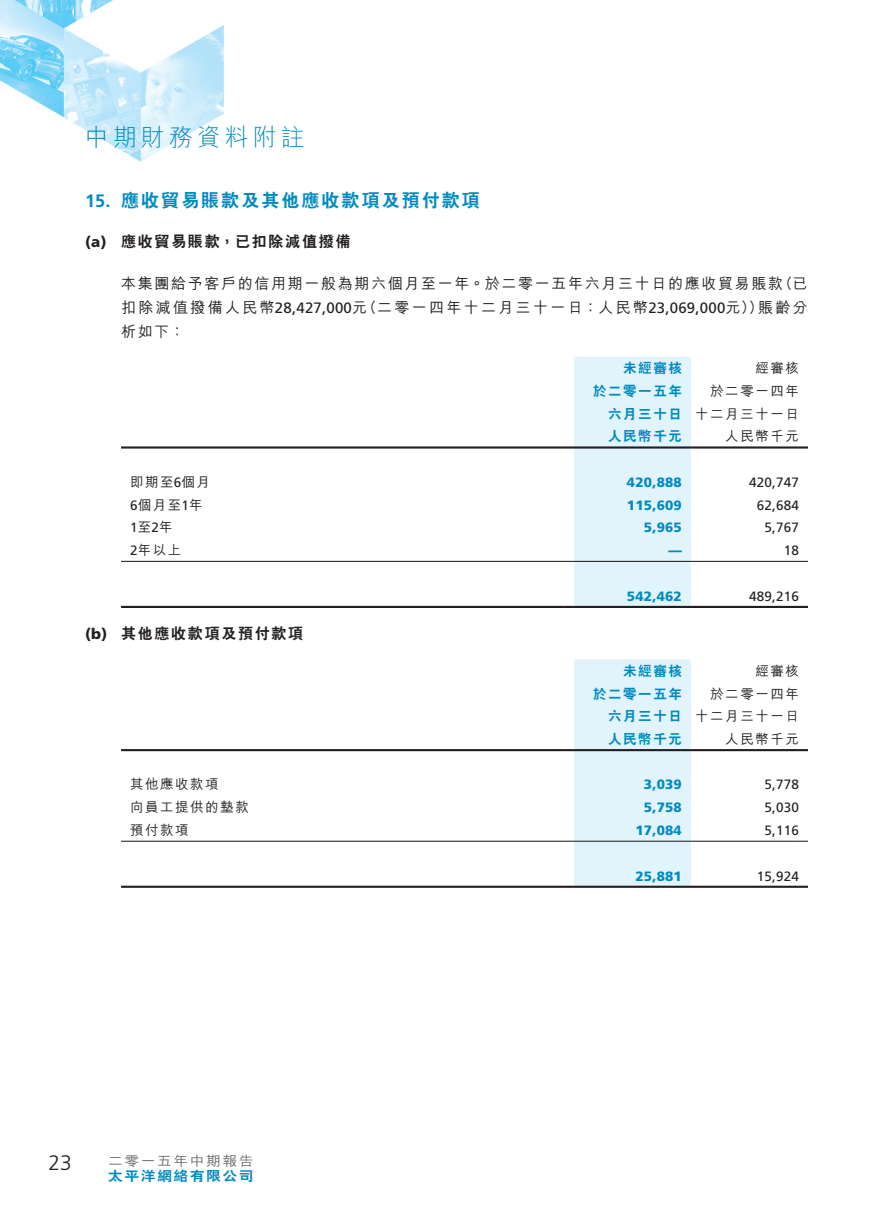
<style>
.page{position:relative;width:893px;height:1212px;background:#fff}
.page>*{position:absolute;margin:0;border:0;box-sizing:border-box;transform-origin:0 0}
.t1{font:300 24px "M Hei HK";letter-spacing:.165em;color:#008bc0}
.t2{font:300 21px "Frutiger LT Std";color:#231f20}
._03_H1{font:800 18px "C Hei 2 HK";letter-spacing:.115em;color:#008bc0}
._03_H1-2{font:700 18px "Frutiger LT Std";color:#008bc0}
._12___P2{font:500 15px/24px "M Hei HK";letter-spacing:.155em;color:#231f20}
._12___P2-2{font:500 15px/24px "M Hei HK";letter-spacing:.11em;color:#231f20}
._04___H2{font:800 15px "C Hei 2 HK";letter-spacing:.115em;color:#231f20}
._04___H2-2{font:900 15px "Frutiger LT Std";color:#231f20}
._02_Note_Text{font:900 13.5px "Frutiger LT Std";letter-spacing:.015em;color:#008bc0}
._02_Note_Text-2{font:13.5px "Frutiger LT Std";letter-spacing:.015em;color:#231f20}
._02_Note_Text-3{font:500 13.5px/22.5px "M Hei HK";letter-spacing:.115em;color:#231f20;text-align:right}
._02_Note_Text-4{font:800 13.5px/22.5px "C Hei 2 HK";letter-spacing:.115em;color:#008bc0;text-align:right}
._29_Table_Stub__Note{font:500 13.5px "M Hei HK";letter-spacing:.115em;color:#231f20}
.t3{font:500 13.5px "M Hei HK";letter-spacing:.1em;color:#6c6d70;scale:1.1 1}
._02_Note_Text-5{font:800 13.5px "C Hei 2 HK";letter-spacing:.115em;color:#008bc0;scale:1.1 1}
.s1{font-family:"Frutiger LT Std";font-weight:400}
</style>
<div class="page">
<img style="left:0;top:0;width:224px;height:162px">
<svg style="left:121px;top:560px;width:687px;height:46px"></svg>
<hr style="left:121px;top:446px;width:444px;height:3px;background:#231f20">
<hr style="left:691px;top:446px;width:108px;height:3px;background:#231f20">
<svg style="left:799px;top:446px;width:9px;height:3px"></svg>
<hr style="left:121px;top:606px;width:444px;height:2px;background:#231f20">
<hr style="left:691px;top:606px;width:108px;height:2px;background:#231f20">
<svg style="left:799px;top:606px;width:9px;height:2px"></svg>
<hr style="left:121px;top:561px;width:444px;height:1px;background:#231f20">
<svg style="left:565px;top:357px;width:126px;height:251px;background:#e0f0f7"></svg>
<hr style="left:691px;top:561px;width:108px;height:1px;background:#231f20">
<svg style="left:121px;top:751px;width:687px;height:135px"></svg>
<hr style="left:121px;top:749px;width:444px;height:2px;background:#231f20">
<hr style="left:691px;top:749px;width:108px;height:2px;background:#231f20">
<svg style="left:799px;top:749px;width:9px;height:2px"></svg>
<hr style="left:121px;top:886px;width:444px;height:2px;background:#231f20">
<hr style="left:691px;top:886px;width:108px;height:2px;background:#231f20">
<svg style="left:799px;top:886px;width:9px;height:2px"></svg>
<hr style="left:121px;top:841px;width:444px;height:1px;background:#231f20">
<svg style="left:565px;top:659px;width:126px;height:229px;background:#dff0f7"></svg>
<hr style="left:691px;top:841px;width:108px;height:1px;background:#231f20">
<h1 class="t1" style="left:85px;top:120px;width:221px">中期財務資料附註</h1>
<p class="_03_H1-2" style="left:85px;top:191px;width:27px">15.</p>
<p class="_04___H2-2" style="left:85px;top:232px;width:23px">a( )</p>
<p class="_03_H1" style="left:121px;top:189px;width:360px">應收貿易賬款及其他應收款項及預付款項</p>
<p class="_04___H2" style="left:121px;top:231px;width:231px">應收貿易賬款，已扣除減值撥備</p>
<p class="_12___P2-2" style="left:758px;top:270px;width:51px;text-indent:-637px">本集團給予客戶的信用期一般為期六個月至一年。於二零一五年六月三十日的應收貿易賬款<br>賬齡分</p>
<p class="_12___P2-2" style="left:778px;top:270px;width:32px">（已</p>
<p class="_12___P2" style="left:121px;top:294px;width:248px">扣除減值撥備人民幣<span class="s1">28,427,000</span>元析如下：</p>
<p class="_12___P2" style="left:362px;top:294px;width:403px">（二零一四年十二月三十一日：人民幣<span class="s1">23,069,000</span>元））</p>
<p class="_02_Note_Text-4" style="left:623px;top:357px;width:60px">未經審核</p>
<p class="_02_Note_Text-4" style="left:593px;top:380px;width:90px">於二零一五年六月三十日</p>
<p class="_02_Note_Text-3" style="left:695px;top:379px;width:105px">於二零一四年十二月三十一日</p>
<p class="_02_Note_Text-3" style="left:725px;top:424px;width:75px">人民幣千元</p>
<p class="_02_Note_Text-3" style="left:755px;top:356px;width:45px">經審核</p>
<p class="_02_Note_Text-4" style="left:608px;top:425px;width:75px">人民幣千元</p>
<p class="_29_Table_Stub__Note" style="left:130px;top:472px;width:82px">即期至<span class="s1">6</span>個月</p>
<p class="_02_Note_Text" style="left:627px;top:474px;width:56px">420,888</p>
<p class="_02_Note_Text-2" style="left:749px;top:474px;width:51px">420,747</p>
<p class="_29_Table_Stub__Note" style="left:130px;top:495px;width:74px"><span class="s1">6</span>個月至年<span class="s1">1</span></p>
<p class="_02_Note_Text" style="left:627px;top:497px;width:56px">115,609</p>
<p class="_02_Note_Text-2" style="left:757px;top:497px;width:44px">62,684</p>
<p class="_29_Table_Stub__Note" style="left:130px;top:518px;width:44px">至<span class="s1">1</span> 年<span class="s1">2</span></p>
<p class="_02_Note_Text" style="left:644px;top:519px;width:39px">5,965</p>
<p class="_02_Note_Text-2" style="left:764px;top:520px;width:36px">5,767</p>
<p class="_29_Table_Stub__Note" style="left:130px;top:540px;width:53px"><span class="s1">2</span>年以上</p>
<p class="_02_Note_Text" style="left:668px;top:542px;width:15px">—</p>
<p class="_02_Note_Text-2" style="left:784px;top:542px;width:17px">18</p>
<p class="_04___H2-2" style="left:85px;top:625px;width:24px">b( )</p>
<p class="_04___H2" style="left:121px;top:624px;width:184px">其他應收款項及預付款項</p>
<p class="_29_Table_Stub__Note" style="left:130px;top:775px;width:90px">其他應收款項</p>
<p class="_29_Table_Stub__Note" style="left:130px;top:797px;width:120px">向員工提供的墊款</p>
<p class="_29_Table_Stub__Note" style="left:130px;top:820px;width:60px">預付款項</p>
<p class="_02_Note_Text" style="left:627px;top:588px;width:56px">542,462</p>
<p class="_02_Note_Text-2" style="left:749px;top:588px;width:51px">489,216</p>
<p class="_02_Note_Text-4" style="left:623px;top:660px;width:60px">未經審核</p>
<p class="_02_Note_Text-4" style="left:593px;top:682px;width:90px">於二零一五年六月三十日</p>
<p class="_02_Note_Text-3" style="left:695px;top:681px;width:105px">於二零一四年十二月三十一日</p>
<p class="_02_Note_Text-3" style="left:725px;top:727px;width:75px">人民幣千元</p>
<p class="_02_Note_Text-3" style="left:755px;top:659px;width:45px">經審核</p>
<p class="_02_Note_Text-4" style="left:608px;top:728px;width:75px">人民幣千元</p>
<p class="_02_Note_Text" style="left:644px;top:776px;width:39px">3,039</p>
<p class="_02_Note_Text-2" style="left:764px;top:777px;width:36px">5,778</p>
<p class="_02_Note_Text" style="left:644px;top:799px;width:39px">5,758</p>
<p class="_02_Note_Text-2" style="left:764px;top:799px;width:36px">5,030</p>
<p class="_02_Note_Text" style="left:635px;top:822px;width:48px">17,084</p>
<p class="_02_Note_Text-2" style="left:764px;top:822px;width:36px">5,116</p>
<p class="_02_Note_Text" style="left:635px;top:868px;width:48px">25,881</p>
<p class="_02_Note_Text-2" style="left:757px;top:868px;width:44px">15,924</p>
<h2 class="t2" style="left:49px;top:1150px;width:25px">23</h2>
<p class="t3" style="left:108px;top:1151px;width:134px">二零一五年中期報告</p>
<p class="_02_Note_Text-5" style="left:108px;top:1166px;width:134px">太平洋網絡有限公司</p>
</div>
